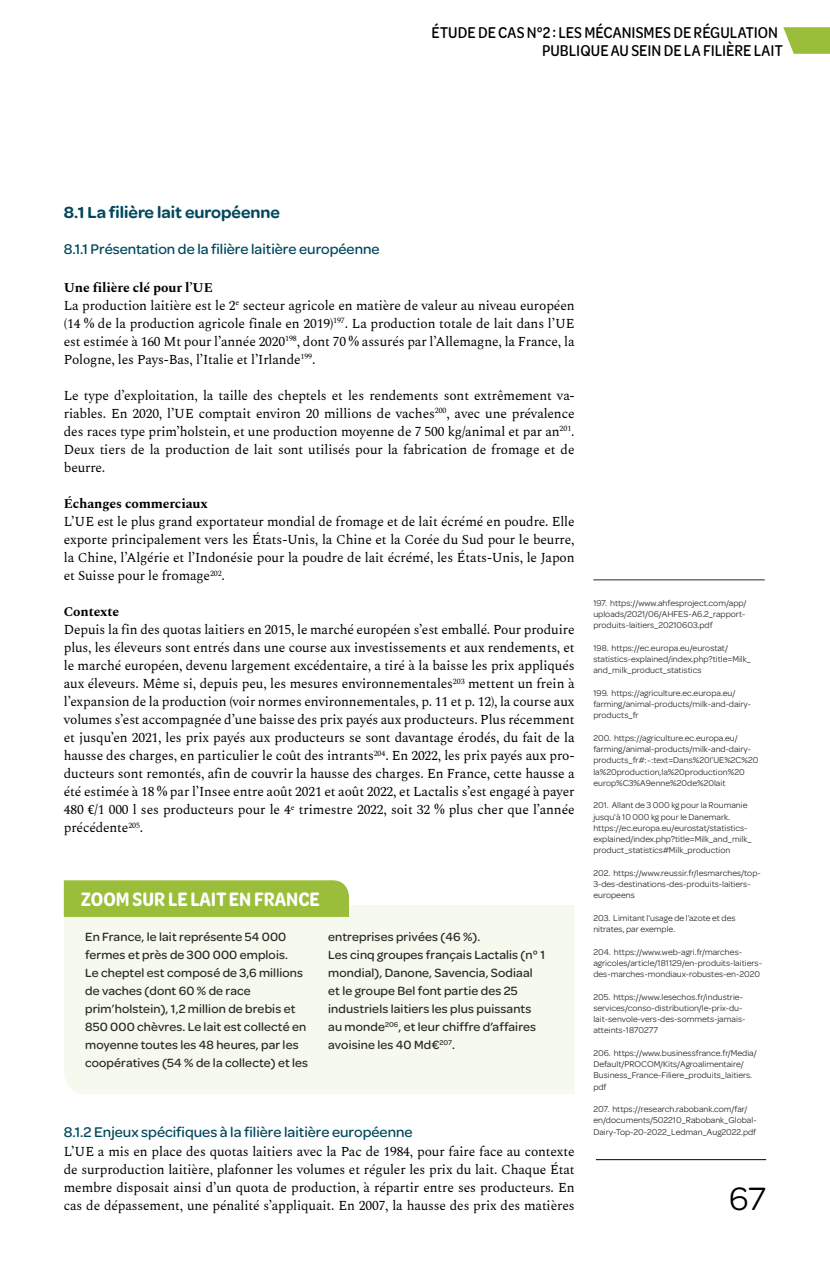
<style>
.page{position:relative;width:830px;height:1276px;background:#fff}
.page>*{position:absolute;margin:0;border:0;box-sizing:border-box;transform-origin:0 0}
.t1{font:34.5px "Omnes";color:#000}
.t2{font:600 21px "Omnes Cond";color:#fff}
.t3{font:600 17.25px "Omnes";color:#00475e}
.t4{font:500 16.5px/17.2px "Omnes Cond";color:#000;text-align:right}
.t5{font:500 15px "Omnes";color:#00475e}
.t6{font:13.5px/18px "Spectral";letter-spacing:-.01em;color:#000;text-align:justify}
.t7{font:700 13.5px "Spectral";letter-spacing:-.01em;color:#000}
.t8{font:500 12.75px/18px "Omnes";letter-spacing:.01em;color:#282827}
.t9{font:9px/11.2px "Omnes";color:#282827}
.s1{font-weight:700}
</style>
<div class="page">
<hr style="left:595px;top:1159px;width:170px;height:1px;background:#000">
<svg style="left:783px;top:27px;width:46px;height:27px"></svg>
<hr style="left:593px;top:579px;width:171px;height:1px;background:#282827">
<div style="left:64px;top:905px;width:510px;height:189px;background:#f6f9ee"></div>
<div style="left:64px;top:880px;width:285px;height:37px;background:#9abe39"></div>
<p class="t4" style="left:431px;top:23px;width:352px">ÉTUDE DE CAS N°2 : LES MÉCANISMES DE RÉGULATION<br>PUBLIQUE AU SEIN DE LA FILIÈRE LAIT</p>
<p class="t3" style="left:64px;top:201px;width:217px">8.1 La filière lait européenne</p>
<p class="t5" style="left:64px;top:239px;width:317px">8.1.1 Présentation de la filière laitière européenne</p>
<p class="t6" style="left:64px;top:279px;width:512px;text-align:left"><span class="s1">Une filière clé pour l’UE<br></span>La production laitière est le 2<sup>e</sup> secteur agricole en matière de valeur au niveau européen (14 % de la production agricole finale en 2019)<sup>197</sup>. La production totale de lait dans l’UE est estimée à 160 Mt pour l’année 2020<sup>198</sup>, dont 70 % assurés par l’Allemagne, la France, la Pologne, les Pays-Bas, l’Italie et l’Irlande<sup>199</sup>.</p>
<p class="t6" style="left:64px;top:387px;width:512px">Le type d’exploitation, la taille des cheptels et les rendements sont extrêmement va&shy;riables. En 2020, l’UE comptait environ 20 millions de vaches<sup>200</sup>, avec une prévalence des races type prim’holstein, et une production moyenne de 7 500 kg/animal et par an<sup>201</sup>.<br>Deux tiers de la production de lait sont utilisés pour la fabrication de fromage et de beurre.</p>
<p class="t7" style="left:64px;top:494px;width:145px">Échanges commerciaux</p>
<p class="t6" style="left:64px;top:513px;width:512px">L’UE est le plus grand exportateur mondial de fromage et de lait écrémé en poudre. Elle exporte principalement vers les États-Unis, la Chine et la Corée du Sud pour le beurre, la Chine, l’Algérie et l’Indonésie pour la poudre de lait écrémé, les États-Unis, le Japon et Suisse pour le fromage<sup>202</sup>.</p>
<p class="t7" style="left:64px;top:602px;width:57px">Contexte</p>
<p class="t6" style="left:64px;top:621px;width:512px">Depuis la fin des quotas laitiers en 2015, le marché européen s’est emballé. Pour produire plus, les éleveurs sont entrés dans une course aux investissements et aux rendements, et le marché européen, devenu largement excédentaire, a tiré à la baisse les prix appliqués aux éleveurs. Même si, depuis peu, les mesures environnementales<sup>203</sup> mettent un frein à l’expansion de la production (voir normes environnementales, p. 11 et p. 12), la course aux volumes s’est accompagnée d’une baisse des prix payés aux producteurs. Plus récemment et jusqu’en 2021, les prix payés aux producteurs se sont davantage érodés, du fait de la hausse des charges, en particulier le coût des intrants<sup>204</sup>. En 2022, les prix payés aux pro&shy;ducteurs sont remontés, afin de couvrir la hausse des charges. En France, cette hausse a été estimée à 18 % par l’Insee entre août 2021 et août 2022, et Lactalis s’est engagé à payer 480 €/1 000 l ses producteurs pour le 4<sup>e</sup> trimestre 2022, soit 32 % plus cher que l’année précédente<sup>205</sup>.</p>
<h2 class="t2" style="left:81px;top:884px;width:240px">ZOOM SUR LE LAIT EN FRANCE</h2>
<p class="t8" style="left:85px;top:927px;width:224px">En France, le lait représente 54 000 fermes et près de 300 000 emplois.<br>Le cheptel est composé de 3,6 millions de vaches (dont 60 % de race prim’holstein), 1,2 million de brebis et 850 000 chèvres. Le lait est collecté en moyenne toutes les 48 heures, par les coopératives (54 % de la collecte) et les</p>
<p class="t8" style="left:328px;top:927px;width:218px">entreprises privées (46 %).<br>Les cinq groupes français Lactalis (n° 1 mondial), Danone, Savencia, Sodiaal et le groupe Bel font partie des 25 industriels laitiers les plus puissants au monde<sup>206</sup>, et leur chiffre d’affaires avoisine les 40 Md€<sup>207</sup>.</p>
<p class="t5" style="left:64px;top:1121px;width:350px">8.1.2 Enjeux spécifiques à la filière laitière européenne</p>
<p class="t6" style="left:64px;top:1143px;width:512px">L’UE a mis en place des quotas laitiers avec la Pac de 1984, pour faire face au contexte de surproduction laitière, plafonner les volumes et réguler les prix du lait. Chaque État membre disposait ainsi d’un quota de production, à répartir entre ses producteurs. En cas de dépassement, une pénalité s’appliquait. En 2007, la hausse des prix des matières</p>
<p class="t9" style="left:593px;top:596px;width:154px;text-align:justify">197. https://www.ahfesproject.com/app/ uploads/2021/06/AHFES-A6.2_rapport&shy;produits-laitiers_20210603.pdf</p>
<p class="t9" style="left:593px;top:641px;width:159px">198. https://ec.europa.eu/eurostat/ statistics-explained/index.php?title=Milk_ and_milk_product_statistics</p>
<p class="t9" style="left:593px;top:686px;width:159px">199. https://agriculture.ec.europa.eu/ farming/animal-products/milk-and-dairy&shy;products_fr</p>
<p class="t9" style="left:593px;top:731px;width:166px">200. https://agriculture.ec.europa.eu/ farming/animal-products/milk-and-dairy&shy;products_fr#:~:text=Dans%20l’UE%2C%20 la%20production,la%20production%20 europ%C3%A9enne%20de%20lait</p>
<p class="t9" style="left:593px;top:799px;width:160px">201. Allant de 3 000 kg pour la Roumanie jusqu’à 10 000 kg pour le Danemark. https://ec.europa.eu/eurostat/statistics&shy;explained/index.php?title=Milk_and_milk_ product_statistics#Milk_production</p>
<p class="t9" style="left:593px;top:866px;width:169px">202. https://www.reussir.fr/lesmarches/top-<br>3-des-destinations-des-produits-laitiers&shy;europeens</p>
<p class="t9" style="left:593px;top:911px;width:144px">203. Limitant l’usage de l’azote et des nitrates, par exemple.</p>
<p class="t9" style="left:593px;top:945px;width:170px">204. https://www.web-agri.fr/marches&shy;agricoles/article/181129/en-produits-laitiers&shy;des-marches-mondiaux-robustes-en-2020</p>
<p class="t9" style="left:593px;top:990px;width:153px">205. https://www.lesechos.fr/industrie&shy;services/conso-distribution/le-prix-du&shy;lait-senvole-vers-des-sommets-jamais&shy;atteints-1870277</p>
<p class="t9" style="left:593px;top:1046px;width:165px">206. https://www.businessfrance.fr/Media/ Default/PROCOM/Kits/Agroalimentaire/ Business_France-Filiere_produits_laitiers. pdf</p>
<p class="t9" style="left:593px;top:1103px;width:165px">207. https://research.rabobank.com/far/ en/documents/502210_Rabobank_Global-<br>Dairy-Top-20-2022_Ledman_Aug2022.pdf</p>
<h1 class="t1" style="left:728px;top:1175px;width:39px">67</h1>
</div>
